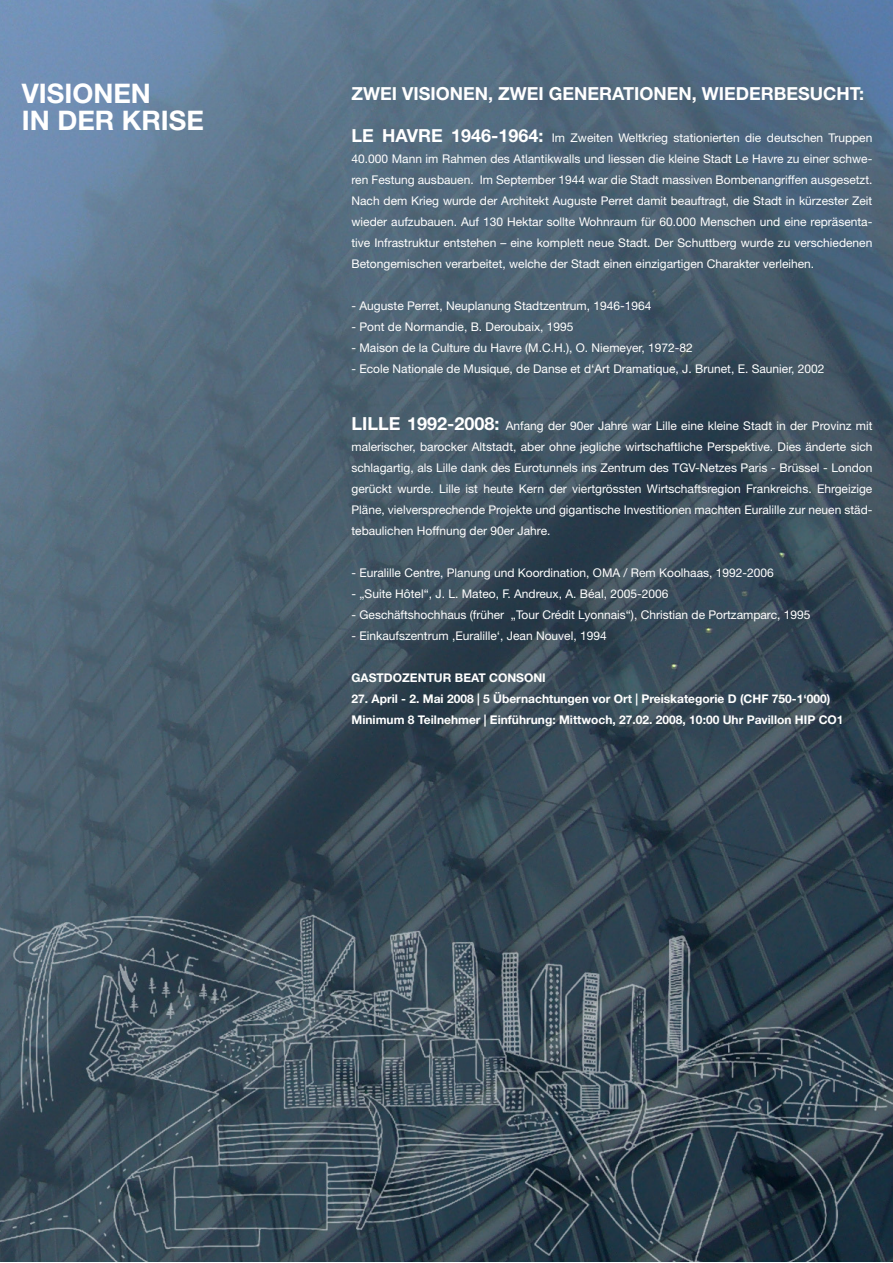
<style>
.page{position:relative;width:893px;height:1263px;background:#fff}
.page>*{position:absolute;margin:0;border:0;box-sizing:border-box;transform-origin:0 0}
.t1{font:700 27px "Helvetica Neue LT Std";color:#fff}
.t2{font:700 18px "Helvetica Neue LT Std";color:#fff}
.t3{font:12px/21px "Helvetica Neue LT Std";color:#fff;text-align:justify}
.t4{font:700 12px "Helvetica Neue LT Std";color:#fff}
.s1{font-weight:700;font-size:18px}
</style>
<div class="page">
<img style="left:1px;top:0;width:892px;height:1262px">
<p class="t1" style="left:22px;top:77px;width:130px">visionen</p>
<p class="t1" style="left:22px;top:104px;width:55px">in der</p>
<p class="t1" style="left:122px;top:104px;width:81px">krise</p>
<p class="t2" style="left:352px;top:82px;width:514px">ZWEI visionen, ZWEI GENERATION EN, WIEDERBESUCHT:</p>
<p class="t3" style="left:352px;top:127px;width:522px"><span class="s1">LE HAVRE 1946-1964:</span> Im Zweiten Weltkrieg stationierten die deutschen Truppen 40.000 Mann im Rahmen des Atlantikwalls und liessen die kleine Stadt Le Havre zu einer schwe&shy;ren Festung ausbauen. Im September 1944 war die Stadt massiven Bombenangriffen ausgesetzt.<br>Nach dem Krieg wurde der Architekt Auguste Perret damit beauftragt, die Stadt in kürzester Zeit wieder aufzubauen. Auf 130 Hektar sollte Wohnraum für 60.000 Menschen und eine repräsenta&shy;tive Infrastruktur entstehen – eine komplett neue Stadt. Der Schuttberg wurde zu verschiedenen Betongemischen verarbeitet, welche der Stadt einen einzigartigen Charakter verleihen.</p>
<p class="t3" style="left:352px;top:295px;width:301px">- Auguste Perret, Neuplanung Stadtzentrum, 1946-1964</p>
<p class="t3" style="left:352px;top:316px;width:224px">- Pont de Normandie, B. Deroubaix, 1995</p>
<p class="t3" style="left:352px;top:337px;width:343px">- Maison de la Culture du Havre (M.C.H.), O. Niemeyer, 1972-82</p>
<p class="t3" style="left:352px;top:358px;width:475px">- Ecole Nationale de Musique, de Danse et d‘Art Dramatique, J. Brunet, E. Saunier, 2002</p>
<p class="t3" style="left:352px;top:415px;width:522px"><span class="s1">LILLE 1992-2008:</span> Anfang der 90er Jahre war Lille eine kleine Stadt in der Provinz mit malerischer, barocker Altstadt, aber ohne jegliche wirtschaftliche Perspektive. Dies änderte sich schlagartig, als Lille dank des Eurotunnels ins Zentrum des TGV-Netzes Paris - Brüssel - London gerückt wurde. Lille ist heute Kern der viertgrössten Wirtschaftsregion Frankreichs. Ehrgeizige Pläne, vielversprechende Projekte und gigantische Investitionen machten Euralille zur neuen städ&shy;tebaulichen Hoffnung der 90er Jahre.</p>
<p class="t3" style="left:352px;top:562px;width:424px">- Euralille Centre, Planung und Koordination, OMA / Rem Koolhaas, 1992-2006</p>
<p class="t3" style="left:352px;top:583px;width:318px">- „Suite Hôtel“, J. L. Mateo, F. Andreux, A. Béal, 2005-2006</p>
<p class="t3" style="left:352px;top:604px;width:460px">- Geschäftshochhaus (früher „Tour Crédit Lyonnais“), Christian de Portzamparc, 1995</p>
<p class="t3" style="left:352px;top:625px;width:257px">- Einkaufszentrum ‚Euralille‘, Jean Nouvel, 1994</p>
<p class="t4" style="left:352px;top:670px;width:157px">GASTDOZENTUR BEAT CONSON</p>
<p class="t4" style="left:542px;top:670px;width:5px">I</p>
<p class="t4" style="left:352px;top:691px;width:480px">27. April - 2. Mai 2008 | 5 Übernachtungen vor Ort | Preiskategorie D (CHF 750-1‘000)</p>
<p class="t4" style="left:352px;top:712px;width:493px">Minimum 8 Teilnehmer | Einführung: Mittwoch, 27.02. 2008, 10:00 Uhr Pavillon HIP CO1</p>
</div>
